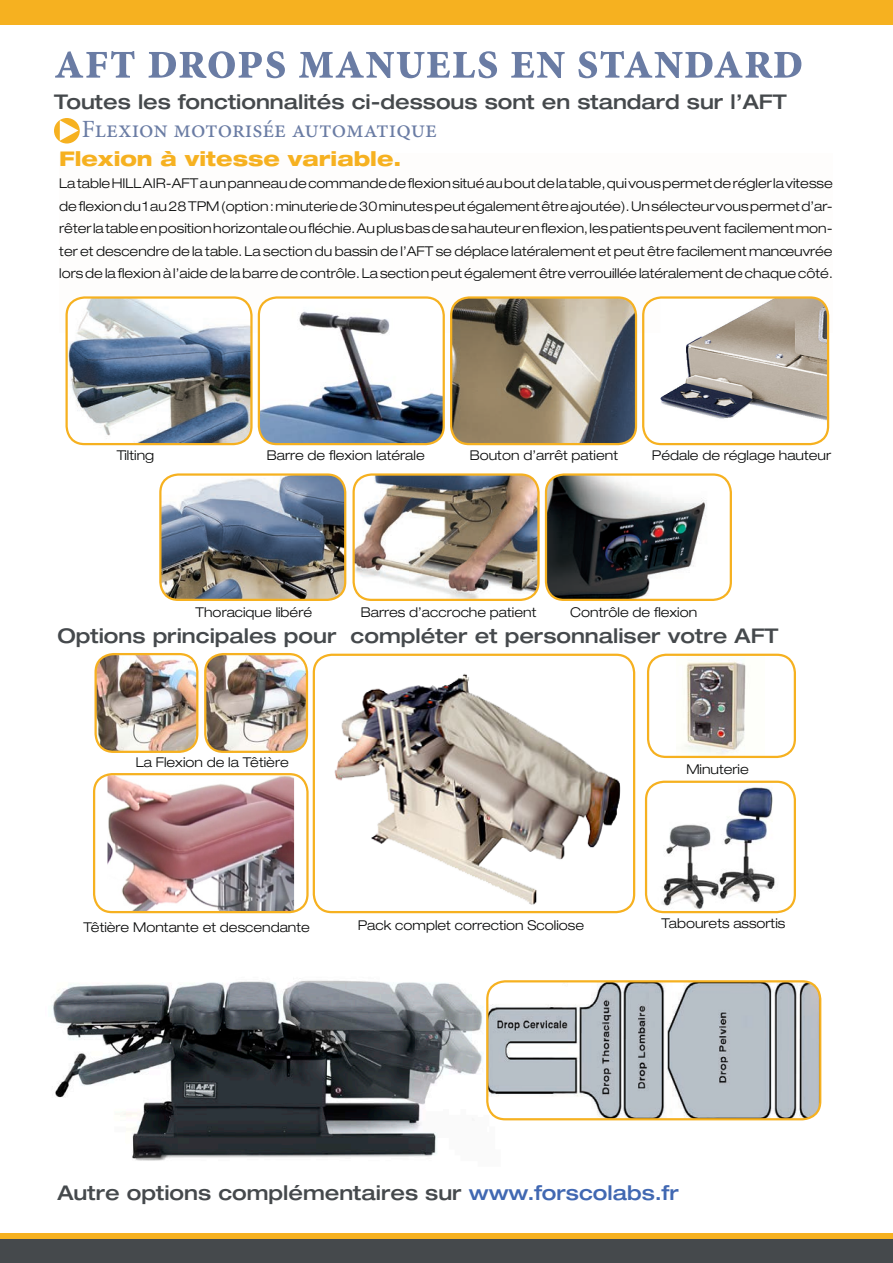
<style>
.page{position:relative;width:893px;height:1263px;background:#fff}
.page>*{position:absolute;margin:0;border:0;box-sizing:border-box;transform-origin:0 0}
.t1{font:700 condensed 54px "Minion Pro";color:#6a7ca4}
.t2{font:24.75px "Minion Pro";color:#6a7ca4}
.t3{font:500 expanded 20.25px "Helvetica Neue LT Pro";color:#45494c}
.t4{font:800 expanded 20.25px "Helvetica Neue LT Pro";color:#f6b120}
.t5{font:300 expanded 13.5px/22.5px "Helvetica Neue LT Pro";color:#080909;text-align:justify}
.s1{color:#4168b2}
</style>
<div class="page">
<div style="left:0;top:0;width:893px;height:25px;background:#f6b120"></div>
<div style="left:0;top:1233px;width:893px;height:30px;background:#f6b120"></div>
<div style="left:0;top:1239px;width:893px;height:24px;background:#45494c"></div>
<svg style="left:54px;top:118px;width:26px;height:26px"></svg>
<svg style="left:60px;top:120px;width:18px;height:21px"></svg>
<img style="left:546px;top:476px;width:185px;height:124px">
<div style="left:545px;top:473px;width:187px;height:128px;border:2px solid #f6b120;border-radius:18px"></div>
<img style="left:451px;top:297px;width:185px;height:147px">
<div style="left:450px;top:296px;width:187px;height:149px;border:2px solid #f6b120;border-radius:18px"></div>
<img style="left:660px;top:297px;width:168px;height:123px">
<div style="left:642px;top:296px;width:187px;height:149px;border:2px solid #f6b120;border-radius:18px"></div>
<img style="left:259px;top:299px;width:185px;height:145px">
<div style="left:258px;top:296px;width:187px;height:149px;border:2px solid #f6b120;border-radius:18px"></div>
<img style="left:68px;top:299px;width:183px;height:145px">
<div style="left:65px;top:296px;width:188px;height:149px;border:2px solid #f6b120;border-radius:18px"></div>
<img style="left:162px;top:474px;width:183px;height:126px">
<div style="left:159px;top:473px;width:187px;height:128px;border:2px solid #f6b120;border-radius:18px"></div>
<img style="left:97px;top:654px;width:100px;height:98px">
<div style="left:94px;top:653px;width:104px;height:100px;border:2px solid #f6b120;border-radius:18px"></div>
<img style="left:205px;top:654px;width:102px;height:98px">
<div style="left:204px;top:653px;width:104px;height:100px;border:2px solid #f6b120;border-radius:18px"></div>
<img style="left:108px;top:776px;width:186px;height:134px">
<div style="left:93px;top:773px;width:216px;height:140px;border:2px solid #f6b120;border-radius:18px"></div>
<img style="left:314px;top:655px;width:320px;height:257px">
<div style="left:313px;top:654px;width:322px;height:259px;border:2px solid #f6b120;border-radius:18px"></div>
<img style="left:684px;top:661px;width:62px;height:94px">
<div style="left:647px;top:654px;width:149px;height:104px;border:2px solid #f6b120;border-radius:18px"></div>
<img style="left:646px;top:782px;width:149px;height:130px">
<div style="left:645px;top:781px;width:151px;height:132px;border:2px solid #f6b120;border-radius:18px"></div>
<img style="left:355px;top:476px;width:182px;height:124px">
<div style="left:352px;top:473px;width:188px;height:128px;border:2px solid #f6b120;border-radius:18px"></div>
<img style="left:52px;top:980px;width:455px;height:181px">
<img style="left:487px;top:981px;width:333px;height:138px">
<div style="left:486px;top:980px;width:335px;height:140px;border:2px solid #f6b120;border-radius:18px"></div>
<p class="t1" style="left:54px;top:23px;width:751px">aft drops manuels en standard</p>
<p class="t3" style="left:54px;top:89px;width:734px">Toutes les fonctionnalités ci-dessous sont en standard sur l’AFT</p>
<p class="t2" style="left:82px;top:113px;width:357px">Flexion motorisée automatique</p>
<p class="t4" style="left:59px;top:146px;width:344px">Flexion à vitesse variable.</p>
<p class="t5" style="left:59px;top:172px;width:775px">La table HILL AIR-AFT a un panneau de commande de flexion situé au bout de la table, qui vous permet de régler la vitesse de flexion du 1 au 28 TPM (option : minuterie de 30 minutes peut également être ajoutée). Un sélecteur vous permet d’ar&shy;rêter la table en position horizontale ou fléchie. Au plus bas de sa hauteur en flexion, les patients peuvent facilement mon&shy;ter et descendre de la table. La section du bassin de l’AFT se déplace latéralement et peut être facilement manœuvrée lors de la flexion à l’aide de la barre de contrôle. La section peut également être verrouillée latéralement de chaque côté.</p>
<p class="t5" style="left:117px;top:444px;width:39px">Tilting</p>
<p class="t5" style="left:267px;top:444px;width:159px">Barre de flexion latérale</p>
<p class="t5" style="left:470px;top:444px;width:150px">Bouton d’arrêt patient</p>
<p class="t5" style="left:652px;top:444px;width:181px">Pédale de réglage hauteur</p>
<p class="t5" style="left:196px;top:601px;width:118px">Thoracique libéré</p>
<p class="t5" style="left:361px;top:601px;width:177px">Barres d’accroche patient</p>
<p class="t5" style="left:570px;top:601px;width:129px">Contrôle de flexion</p>
<p class="t3" style="left:57px;top:623px;width:722px">Options principales pour compléter et personnaliser votre AFT</p>
<p class="t5" style="left:136px;top:751px;width:154px">La Flexion de la Têtière</p>
<p class="t5" style="left:83px;top:916px;width:228px">Têtière Montante et descendante</p>
<p class="t5" style="left:358px;top:914px;width:228px">Pack complet correction Scoliose</p>
<p class="t5" style="left:686px;top:758px;width:64px">Minuterie</p>
<p class="t5" style="left:661px;top:911px;width:126px">Tabourets assortis</p>
<p class="t3" style="left:57px;top:1180px;width:623px">Autre options complémentaires sur <span class="s1">www.forscolabs.fr</span></p>
</div>
